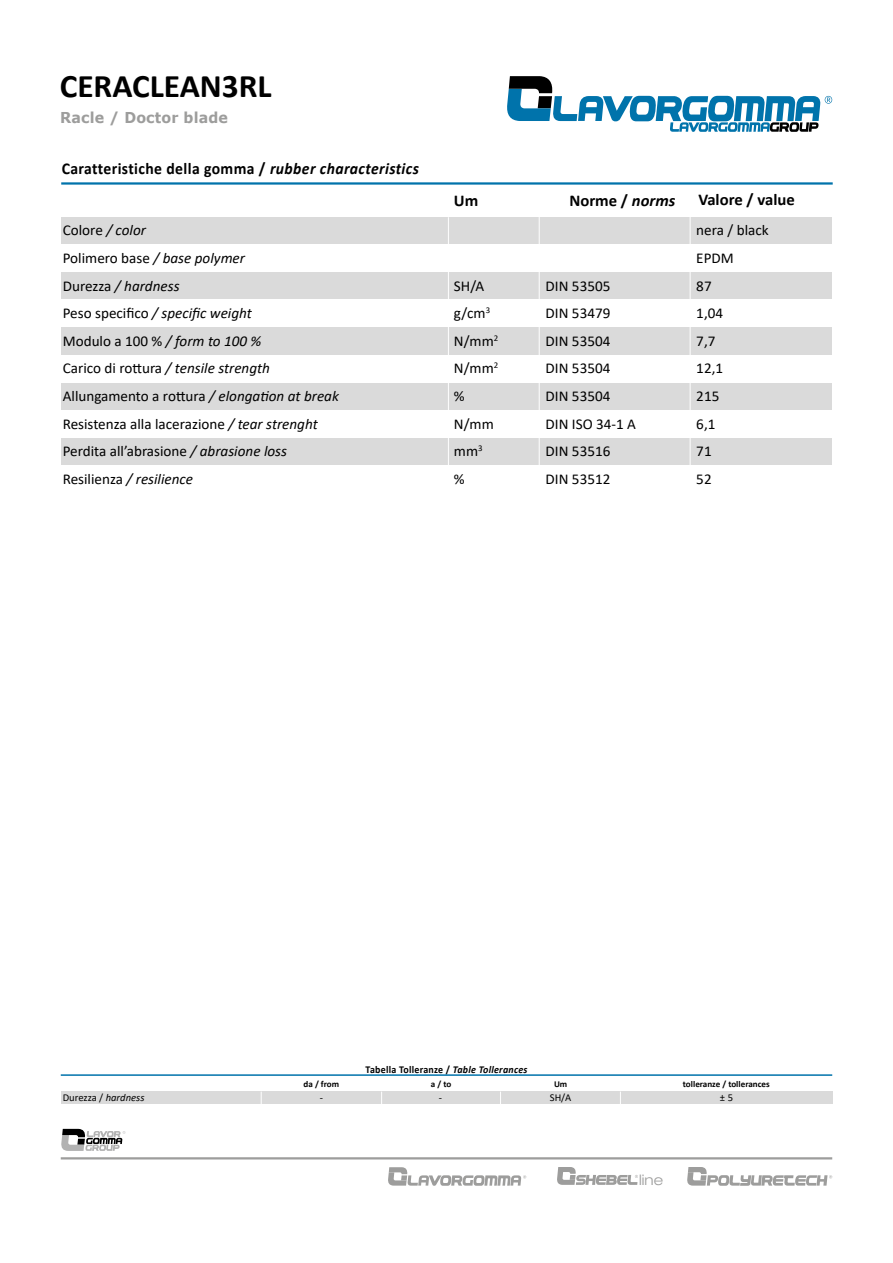
<style>
.page{position:relative;width:893px;height:1263px;background:#fff}
.page>*{position:absolute;margin:0;border:0;box-sizing:border-box;transform-origin:0 0}
.t1{font:700 33px "Calibri";color:#000}
.t2{font:700 16.5px "Calibri";letter-spacing:.015em;color:#000;scale:.95 1}
.t3{font:700 16.5px "Calibri";letter-spacing:.015em;color:#000}
.t4{font:15px/27.6px "Calibri";color:#000}
.t5{font:700 15px "Verdana";letter-spacing:.01em;color:#9d9d9c;scale:.95 1}
.t6{font:300 expanded 14.55px "Helvetica Neue LT Std";color:#9d9d9c}
.t7{font:700 10.5px "Calibri";letter-spacing:.025em;color:#000;scale:.95 1}
.t8{font:10.5px "Calibri";color:#000}
.t9{font:700 9px "Calibri";color:#000}
.s1{font-style:italic}
</style>
<div class="page">
<div style="left:61px;top:383px;width:771px;height:27px;background:#dadada"></div>
<div style="left:61px;top:1091px;width:771px;height:13px;background:#dadada"></div>
<svg style="left:261px;top:1092px;width:1px;height:12px"></svg>
<svg style="left:381px;top:1091px;width:1px;height:13px"></svg>
<svg style="left:500px;top:1091px;width:1px;height:13px"></svg>
<svg style="left:620px;top:1091px;width:1px;height:13px"></svg>
<div style="left:61px;top:217px;width:771px;height:27px;background:#dadada"></div>
<div style="left:61px;top:272px;width:771px;height:28px;background:#dadada"></div>
<div style="left:61px;top:438px;width:771px;height:27px;background:#dadada"></div>
<div style="left:61px;top:327px;width:771px;height:28px;background:#dadada"></div>
<hr style="left:448px;top:217px;width:1px;height:276px;background:#fff">
<hr style="left:539px;top:217px;width:1px;height:275px;background:#fff">
<hr style="left:690px;top:217px;width:1px;height:276px;background:#fff">
<hr style="left:61px;top:1074px;width:771px;height:2px;background:#0073ab">
<hr style="left:61px;top:1157px;width:771px;height:2px;background:#9d9d9c">
<svg style="left:61px;top:1129px;width:64px;height:22px"></svg>
<svg style="left:388px;top:1167px;width:138px;height:19px"></svg>
<svg style="left:557px;top:1167px;width:81px;height:18px"></svg>
<svg style="left:687px;top:1167px;width:145px;height:19px"></svg>
<hr style="left:61px;top:182px;width:772px;height:3px;background:#0073ab">
<svg style="left:507px;top:76px;width:325px;height:56px"></svg>
<h1 class="t1" style="left:60px;top:62px;width:213px">CERACLEAN3RL</h1>
<p class="t5" style="left:60px;top:107px;width:178px">Racle / Doctor blade</p>
<p class="t2" style="left:62px;top:157px;width:377px">Caratteristiche della gomma / <span class="s1">rubber characteristics</span></p>
<p class="t4" style="left:63px;top:216px;width:278px">Colore <span class="s1">/ color<br></span>Polimero base <span class="s1">/ base polymer<br></span>Durezza <span class="s1">/ hardness<br></span>Peso specifico <span class="s1">/ specific weight<br></span>Modulo a 100 % <span class="s1">/ form to 100 %<br></span>Carico di rottura <span class="s1">/ tensile strength<br></span>Allungamento a rottura <span class="s1">/ elongation at break<br></span>Resistenza alla lacerazione <span class="s1">/ tear strenght<br></span>Perdita all’abrasione <span class="s1">/ abrasione loss<br></span>Resilienza <span class="s1">/ resilience</span></p>
<p class="t3" style="left:454px;top:188px;width:26px">Um</p>
<p class="t3" style="left:569px;top:188px;width:107px">Norme / <span class="s1">norms</span></p>
<p class="t3" style="left:698px;top:188px;width:98px">Valore / value</p>
<p class="t4" style="left:454px;top:271px;width:46px">SH/A g/cm<sup>3<br></sup>N/mm<sup>2<br></sup>N/mm<sup>2 </sup>%<br>N/mm mm<sup>3<br></sup>%</p>
<p class="t4" style="left:546px;top:271px;width:92px">DIN 53505<br>DIN 53479<br>DIN 53504<br>DIN 53504<br>DIN 53504<br>DIN ISO 34-1 A<br>DIN 53516<br>DIN 53512</p>
<p class="t4" style="left:696px;top:216px;width:74px">nera / black<br>EPDM<br>87<br>1,04<br>7,7<br>12,1<br>215<br>6,1<br>71<br>52</p>
<p class="t7" style="left:366px;top:1062px;width:172px">Tabella Tolleranze / <span class="s1">Table Tollerances</span></p>
<p class="t9" style="left:304px;top:1078px;width:37px">da / from</p>
<p class="t9" style="left:431px;top:1078px;width:22px">a / to</p>
<p class="t9" style="left:554px;top:1078px;width:15px">Um</p>
<p class="t9" style="left:683px;top:1078px;width:88px">tolleranze / tollerances</p>
<p class="t8" style="left:63px;top:1090px;width:83px">Durezza / <span class="s1">hardness</span></p>
<p class="t8" style="left:320px;top:1090px;width:5px">-</p>
<p class="t8" style="left:439px;top:1090px;width:5px">-</p>
<p class="t8" style="left:550px;top:1090px;width:23px">SH/A</p>
<p class="t8" style="left:720px;top:1090px;width:15px">± 5</p>
<p class="t6" style="left:639px;top:1171px;width:25px">line</p>
</div>
